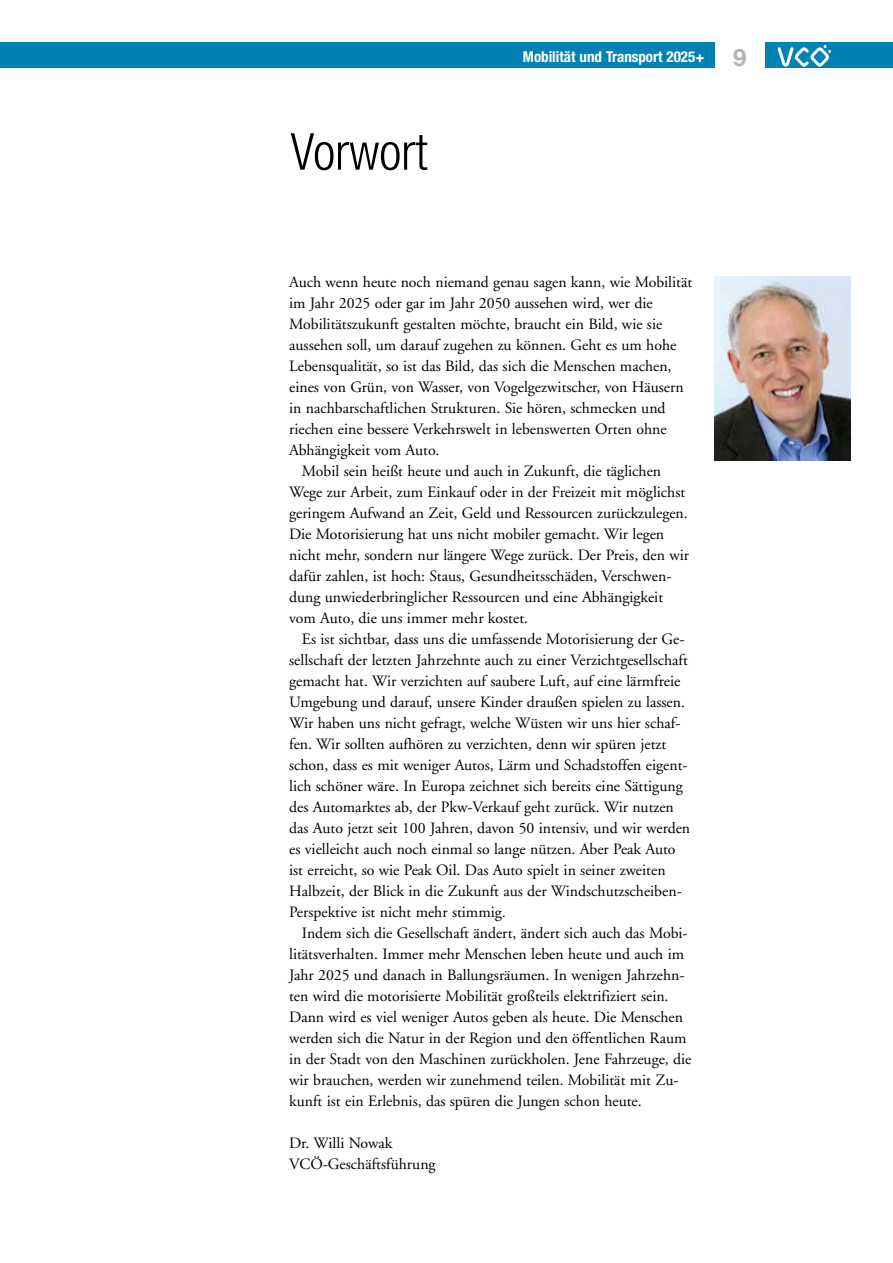
<style>
.page{position:relative;width:893px;height:1263px;background:#fff}
.page>*{position:absolute;margin:0;border:0;box-sizing:border-box;transform-origin:0 0}
.t1{font:300 condensed 51px "Helvetica Neue";color:#000}
.t2{font:15.75px/21px "Adobe Garamond";color:#000}
.t3{font:700 condensed 15px "Helvetica Neue";color:#fff}
.s1{font-stretch:normal;font-size:24px;color:#b1b3b4}
</style>
<div class="page">
<div style="left:0;top:43px;width:714px;height:25px;background:#0083b2"></div>
<div style="left:765px;top:43px;width:128px;height:25px;background:#0083b2"></div>
<img style="left:777px;top:45px;width:54px;height:22px">
<img style="left:714px;top:276px;width:136px;height:185px">
<h1 class="t1" style="left:291px;top:122px;width:138px">Vorwort</h1>
<p class="t3" style="left:523px;top:47px;width:225px">Mobilität und Transport 2025+ <span class="s1">9</span></p>
<p class="t2" style="left:289px;top:272px;width:405px">Auch wenn heute noch niemand genau sagen kann, wie Mobilität</p>
<p class="t2" style="left:289px;top:293px;width:365px">im Jahr 2025 oder gar im Jahr 2050 aussehen wird, wer die</p>
<p class="t2" style="left:289px;top:314px;width:375px">Mobilitätszukunft gestalten möchte, braucht ein Bild, wie sie</p>
<p class="t2" style="left:289px;top:335px;width:389px">aussehen soll, um darauf zugehen zu können. Geht es um hohe</p>
<p class="t2" style="left:289px;top:356px;width:384px">Lebensqualität, so ist das Bild, das sich die Menschen machen,</p>
<p class="t2" style="left:289px;top:377px;width:396px">eines von Grün, von Wasser, von Vogelgezwitscher, von Häusern</p>
<p class="t2" style="left:289px;top:398px;width:378px">in nachbarschaftlichen Strukturen. Sie hören, schmecken und</p>
<p class="t2" style="left:289px;top:419px;width:379px">riechen eine bessere Verkehrswelt in lebenswerten Orten ohne</p>
<p class="t2" style="left:289px;top:440px;width:152px">Abhängigkeit vom Auto.</p>
<p class="t2" style="left:302px;top:461px;width:361px">Mobil sein heißt heute und auch in Zukunft, die täglichen</p>
<p class="t2" style="left:289px;top:482px;width:398px">Wege zur Arbeit, zum Einkauf oder in der Freizeit mit möglichst</p>
<p class="t2" style="left:289px;top:503px;width:400px">geringem Aufwand an Zeit, Geld und Ressourcen zurückzulegen.</p>
<p class="t2" style="left:289px;top:524px;width:377px">Die Motorisierung hat uns nicht mobiler gemacht. Wir legen</p>
<p class="t2" style="left:289px;top:545px;width:401px">nicht mehr, sondern nur längere Wege zurück. Der Preis, den wir</p>
<p class="t2" style="left:289px;top:566px;width:384px">dafür zahlen, ist hoch: Staus, Gesundheitsschäden, Verschwen-</p>
<p class="t2" style="left:289px;top:587px;width:376px">dung unwiederbringlicher Ressourcen und eine Abhängigkeit</p>
<p class="t2" style="left:289px;top:608px;width:240px">vom Auto, die uns immer mehr kostet.</p>
<p class="t2" style="left:302px;top:629px;width:384px">Es ist sichtbar, dass uns die umfassende Motorisierung der Ge-</p>
<p class="t2" style="left:289px;top:650px;width:400px">sellschaft der letzten Jahrzehnte auch zu einer Verzichtgesellschaft</p>
<p class="t2" style="left:289px;top:671px;width:393px">gemacht hat. Wir verzichten auf saubere Luft, auf eine lärmfreie</p>
<p class="t2" style="left:289px;top:692px;width:397px">Umgebung und darauf, unsere Kinder draußen spielen zu lassen.</p>
<p class="t2" style="left:289px;top:713px;width:393px">Wir haben uns nicht gefragt, welche Wüsten wir uns hier schaf-</p>
<p class="t2" style="left:289px;top:734px;width:379px">fen. Wir sollten aufhören zu verzichten, denn wir spüren jetzt</p>
<p class="t2" style="left:289px;top:755px;width:400px">schon, dass es mit weniger Autos, Lärm und Schadstoffen eigent-</p>
<p class="t2" style="left:289px;top:776px;width:395px">lich schöner wäre. In Europa zeichnet sich bereits eine Sättigung</p>
<p class="t2" style="left:289px;top:797px;width:386px">des Automarktes ab, der Pkw-Verkauf geht zurück. Wir nutzen</p>
<p class="t2" style="left:289px;top:818px;width:403px">das Auto jetzt seit 100 Jahren, davon 50 intensiv, und wir werden</p>
<p class="t2" style="left:289px;top:839px;width:388px">es vielleicht auch noch einmal so lange nützen. Aber Peak Auto</p>
<p class="t2" style="left:289px;top:860px;width:378px">ist erreicht, so wie Peak Oil. Das Auto spielt in seiner zweiten</p>
<p class="t2" style="left:289px;top:881px;width:394px">Halbzeit, der Blick in die Zukunft aus der Windschutzscheiben-</p>
<p class="t2" style="left:289px;top:902px;width:218px">Perspektive ist nicht mehr stimmig.</p>
<p class="t2" style="left:302px;top:923px;width:387px">Indem sich die Gesellschaft ändert, ändert sich auch das Mobi-</p>
<p class="t2" style="left:289px;top:944px;width:397px">litätsverhalten. Immer mehr Menschen leben heute und auch im</p>
<p class="t2" style="left:289px;top:965px;width:397px">Jahr 2025 und danach in Ballungsräumen. In wenigen Jahrzehn-</p>
<p class="t2" style="left:289px;top:986px;width:381px">ten wird die motorisierte Mobilität großteils elektrifiziert sein.</p>
<p class="t2" style="left:289px;top:1007px;width:395px">Dann wird es viel weniger Autos geben als heute. Die Menschen</p>
<p class="t2" style="left:289px;top:1028px;width:399px">werden sich die Natur in der Region und den öffentlichen Raum</p>
<p class="t2" style="left:289px;top:1049px;width:404px">in der Stadt von den Maschinen zurückholen. Jene Fahrzeuge, die</p>
<p class="t2" style="left:289px;top:1070px;width:391px">wir brauchen, werden wir zunehmend teilen. Mobilität mit Zu-</p>
<p class="t2" style="left:289px;top:1091px;width:354px">kunft ist ein Erlebnis, das spüren die Jungen schon heute.</p>
<p class="t2" style="left:289px;top:1133px;width:148px">Dr. Willi Nowak<br>VCÖ-Geschäftsführung</p>
</div>
